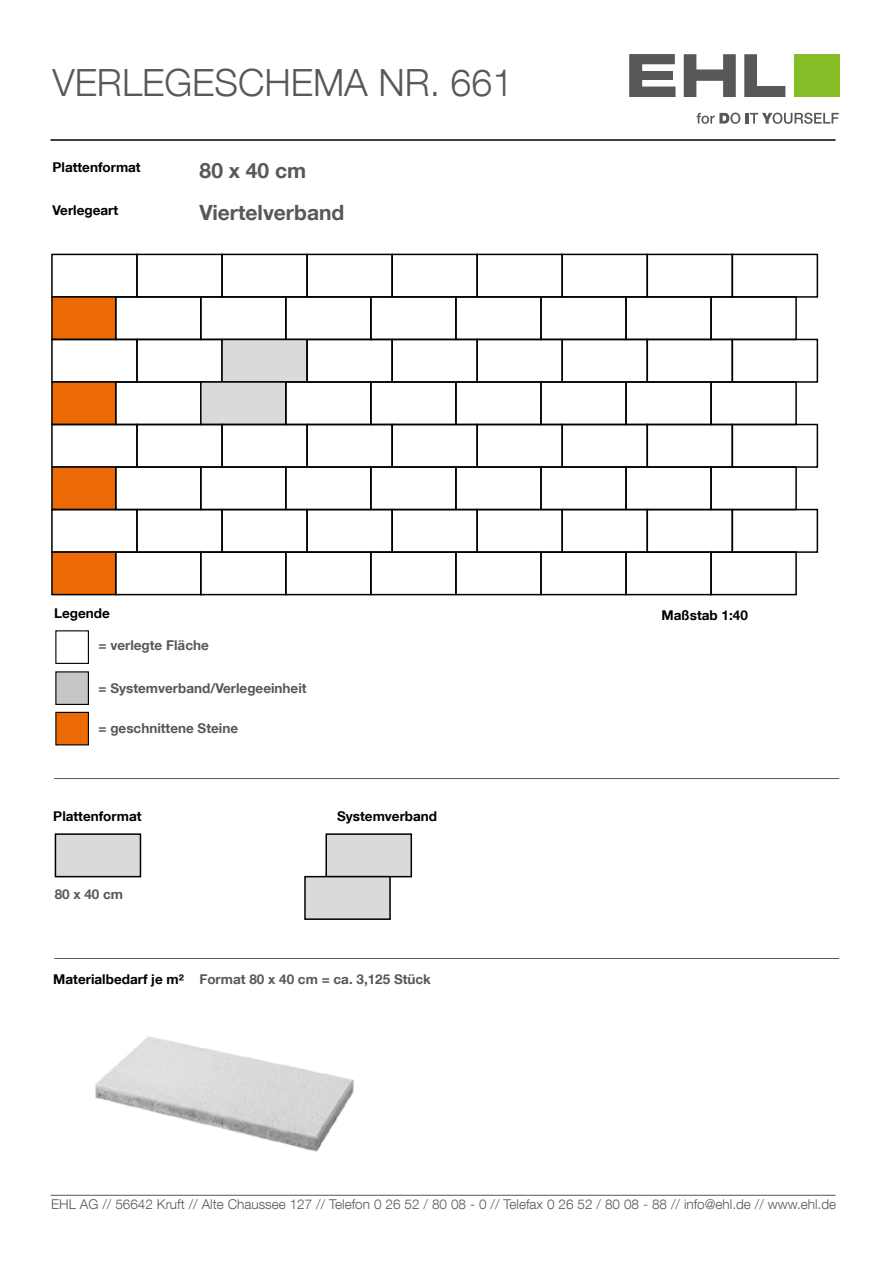
<style>
.page{position:relative;width:893px;height:1263px;background:#fff}
.page>*{position:absolute;margin:0;border:0;box-sizing:border-box;transform-origin:0 0}
.t1{font:300 37.5px "Helvetica Neue LT Com";color:#595857}
.t2{font:700 21px "Helvetica Neue LT Com";color:#595857}
.t3{font:700 13.5px "Helvetica Neue LT Com";color:#595857}
.t4{font:300 13.5px "Helvetica Neue LT Com";color:#595857}
.t5{font:700 13.5px "Helvetica Neue LT Com";color:#000}
.s1{color:#000}
</style>
<div class="page">
<hr style="left:51px;top:139px;width:784px;height:2px;background:#000">
<hr style="left:51px;top:1195px;width:784px;height:1px;background:#595857">
<hr style="left:54px;top:958px;width:785px;height:1px;background:#595857">
<hr style="left:54px;top:778px;width:785px;height:1px;background:#595857">
<div style="left:55px;top:834px;width:85px;height:43px;background:#dadada"></div>
<div style="left:55px;top:833px;width:86px;height:44px;border:2px solid #000"></div>
<div style="left:55px;top:630px;width:34px;height:34px;border:1px solid #000"></div>
<div style="left:56px;top:672px;width:32px;height:32px;background:#c6c6c6"></div>
<div style="left:55px;top:671px;width:34px;height:34px;border:1px solid #000"></div>
<div style="left:56px;top:712px;width:32px;height:33px;background:#ed6b06"></div>
<div style="left:55px;top:712px;width:34px;height:33px;border:1px solid #000"></div>
<div style="left:51px;top:254px;width:87px;height:44px;border:2px solid #000"></div>
<div style="left:136px;top:254px;width:87px;height:44px;border:2px solid #000"></div>
<div style="left:221px;top:254px;width:87px;height:44px;border:2px solid #000"></div>
<div style="left:306px;top:254px;width:87px;height:44px;border:2px solid #000"></div>
<div style="left:391px;top:254px;width:87px;height:44px;border:2px solid #000"></div>
<div style="left:476px;top:254px;width:87px;height:44px;border:2px solid #000"></div>
<div style="left:561px;top:254px;width:87px;height:44px;border:2px solid #000"></div>
<div style="left:646px;top:254px;width:87px;height:44px;border:2px solid #000"></div>
<div style="left:732px;top:254px;width:86px;height:44px;border:2px solid #000"></div>
<div style="left:52px;top:297px;width:64px;height:42px;background:#ed6b06"></div>
<div style="left:51px;top:296px;width:65px;height:44px;border:2px solid #000"></div>
<div style="left:115px;top:296px;width:87px;height:44px;border:2px solid #000"></div>
<div style="left:200px;top:296px;width:87px;height:44px;border:2px solid #000"></div>
<div style="left:285px;top:296px;width:87px;height:44px;border:2px solid #000"></div>
<div style="left:370px;top:296px;width:87px;height:44px;border:2px solid #000"></div>
<div style="left:455px;top:296px;width:87px;height:44px;border:2px solid #000"></div>
<div style="left:540px;top:296px;width:87px;height:44px;border:2px solid #000"></div>
<div style="left:625px;top:296px;width:87px;height:44px;border:2px solid #000"></div>
<div style="left:710px;top:296px;width:87px;height:44px;border:2px solid #000"></div>
<div style="left:51px;top:339px;width:87px;height:44px;border:2px solid #000"></div>
<div style="left:136px;top:339px;width:87px;height:44px;border:2px solid #000"></div>
<div style="left:222px;top:339px;width:85px;height:43px;background:#dadada"></div>
<div style="left:221px;top:339px;width:87px;height:44px;border:2px solid #000"></div>
<div style="left:306px;top:339px;width:87px;height:44px;border:2px solid #000"></div>
<div style="left:391px;top:339px;width:87px;height:44px;border:2px solid #000"></div>
<div style="left:476px;top:339px;width:87px;height:44px;border:2px solid #000"></div>
<div style="left:561px;top:339px;width:87px;height:44px;border:2px solid #000"></div>
<div style="left:646px;top:339px;width:87px;height:44px;border:2px solid #000"></div>
<div style="left:732px;top:339px;width:86px;height:44px;border:2px solid #000"></div>
<div style="left:52px;top:382px;width:64px;height:42px;background:#ed6b06"></div>
<div style="left:51px;top:381px;width:65px;height:44px;border:2px solid #000"></div>
<div style="left:115px;top:381px;width:87px;height:44px;border:2px solid #000"></div>
<div style="left:201px;top:382px;width:85px;height:42px;background:#dadada"></div>
<div style="left:200px;top:381px;width:87px;height:44px;border:2px solid #000"></div>
<div style="left:285px;top:381px;width:87px;height:44px;border:2px solid #000"></div>
<div style="left:370px;top:381px;width:87px;height:44px;border:2px solid #000"></div>
<div style="left:455px;top:381px;width:87px;height:44px;border:2px solid #000"></div>
<div style="left:540px;top:381px;width:87px;height:44px;border:2px solid #000"></div>
<div style="left:625px;top:381px;width:87px;height:44px;border:2px solid #000"></div>
<div style="left:710px;top:381px;width:87px;height:44px;border:2px solid #000"></div>
<div style="left:51px;top:424px;width:87px;height:44px;border:2px solid #000"></div>
<div style="left:136px;top:424px;width:87px;height:44px;border:2px solid #000"></div>
<div style="left:221px;top:424px;width:87px;height:44px;border:2px solid #000"></div>
<div style="left:306px;top:424px;width:87px;height:44px;border:2px solid #000"></div>
<div style="left:391px;top:424px;width:87px;height:44px;border:2px solid #000"></div>
<div style="left:476px;top:424px;width:87px;height:44px;border:2px solid #000"></div>
<div style="left:561px;top:424px;width:87px;height:44px;border:2px solid #000"></div>
<div style="left:646px;top:424px;width:87px;height:44px;border:2px solid #000"></div>
<div style="left:732px;top:424px;width:86px;height:44px;border:2px solid #000"></div>
<div style="left:52px;top:467px;width:64px;height:42px;background:#ed6b06"></div>
<div style="left:51px;top:466px;width:65px;height:44px;border:2px solid #000"></div>
<div style="left:115px;top:466px;width:87px;height:44px;border:2px solid #000"></div>
<div style="left:200px;top:466px;width:87px;height:44px;border:2px solid #000"></div>
<div style="left:285px;top:466px;width:87px;height:44px;border:2px solid #000"></div>
<div style="left:370px;top:466px;width:87px;height:44px;border:2px solid #000"></div>
<div style="left:455px;top:466px;width:87px;height:44px;border:2px solid #000"></div>
<div style="left:540px;top:466px;width:87px;height:44px;border:2px solid #000"></div>
<div style="left:625px;top:466px;width:87px;height:44px;border:2px solid #000"></div>
<div style="left:710px;top:466px;width:87px;height:44px;border:2px solid #000"></div>
<div style="left:51px;top:509px;width:87px;height:44px;border:2px solid #000"></div>
<div style="left:136px;top:509px;width:87px;height:44px;border:2px solid #000"></div>
<div style="left:221px;top:509px;width:87px;height:44px;border:2px solid #000"></div>
<div style="left:306px;top:509px;width:87px;height:44px;border:2px solid #000"></div>
<div style="left:391px;top:509px;width:87px;height:44px;border:2px solid #000"></div>
<div style="left:476px;top:509px;width:87px;height:44px;border:2px solid #000"></div>
<div style="left:561px;top:509px;width:87px;height:44px;border:2px solid #000"></div>
<div style="left:646px;top:509px;width:87px;height:44px;border:2px solid #000"></div>
<div style="left:732px;top:509px;width:86px;height:44px;border:2px solid #000"></div>
<div style="left:52px;top:552px;width:64px;height:43px;background:#ed6b06"></div>
<div style="left:51px;top:551px;width:65px;height:44px;border:2px solid #000"></div>
<div style="left:115px;top:551px;width:87px;height:44px;border:2px solid #000"></div>
<div style="left:200px;top:551px;width:87px;height:44px;border:2px solid #000"></div>
<div style="left:285px;top:551px;width:87px;height:44px;border:2px solid #000"></div>
<div style="left:370px;top:551px;width:87px;height:44px;border:2px solid #000"></div>
<div style="left:455px;top:551px;width:87px;height:44px;border:2px solid #000"></div>
<div style="left:540px;top:551px;width:87px;height:44px;border:2px solid #000"></div>
<div style="left:625px;top:551px;width:87px;height:44px;border:2px solid #000"></div>
<div style="left:710px;top:551px;width:87px;height:44px;border:2px solid #000"></div>
<div style="left:326px;top:834px;width:85px;height:43px;background:#dadada"></div>
<div style="left:325px;top:833px;width:87px;height:44px;border:2px solid #000"></div>
<div style="left:305px;top:877px;width:85px;height:42px;background:#dadada"></div>
<div style="left:304px;top:876px;width:87px;height:44px;border:2px solid #000"></div>
<img style="left:95px;top:1036px;width:259px;height:116px">
<svg style="left:629px;top:54px;width:46px;height:43px"></svg>
<svg style="left:684px;top:54px;width:52px;height:43px"></svg>
<svg style="left:744px;top:54px;width:41px;height:43px"></svg>
<div style="left:794px;top:54px;width:46px;height:43px;background:#86bc25"></div>
<svg style="left:696px;top:113px;width:44px;height:11px"></svg>
<svg style="left:746px;top:113px;width:93px;height:11px"></svg>
<h1 class="t1" style="left:53px;top:59px;width:462px">VERLEGESCHEMA NR. 661</h1>
<p class="t5" style="left:53px;top:159px;width:90px">Plattenformat</p>
<p class="t5" style="left:53px;top:201px;width:67px">Verlegeart</p>
<h2 class="t2" style="left:200px;top:157px;width:108px">80 x 40 cm</h2>
<h2 class="t2" style="left:200px;top:199px;width:146px">Viertelverband</h2>
<p class="t5" style="left:54px;top:604px;width:57px">Legende</p>
<p class="t3" style="left:99px;top:636px;width:112px">= verlegte Fläche</p>
<p class="t3" style="left:99px;top:680px;width:210px">= Systemverband/Verlegeeinheit</p>
<p class="t3" style="left:99px;top:720px;width:141px">= geschnittene Steine</p>
<p class="t5" style="left:53px;top:808px;width:90px">Plattenformat</p>
<p class="t3" style="left:55px;top:885px;width:70px">80 x 40 cm</p>
<p class="t5" style="left:337px;top:808px;width:102px">Systemverband</p>
<p class="t3" style="left:53px;top:971px;width:379px"><span class="s1">Materialbedarf je m²</span> Format 80 x 40 cm = ca. 3,125 Stück</p>
<p class="t5" style="left:662px;top:606px;width:88px">Maßstab 1:40</p>
<p class="t4" style="left:51px;top:1196px;width:786px">EHL AG // 56642 Kruft // Alte Chaussee 127 // Telefon 0 26 52 / 80 08 - 0 // Telefax 0 26 52 / 80 08 - 88 // info@ehl.de // www.ehl.de</p>
</div>
